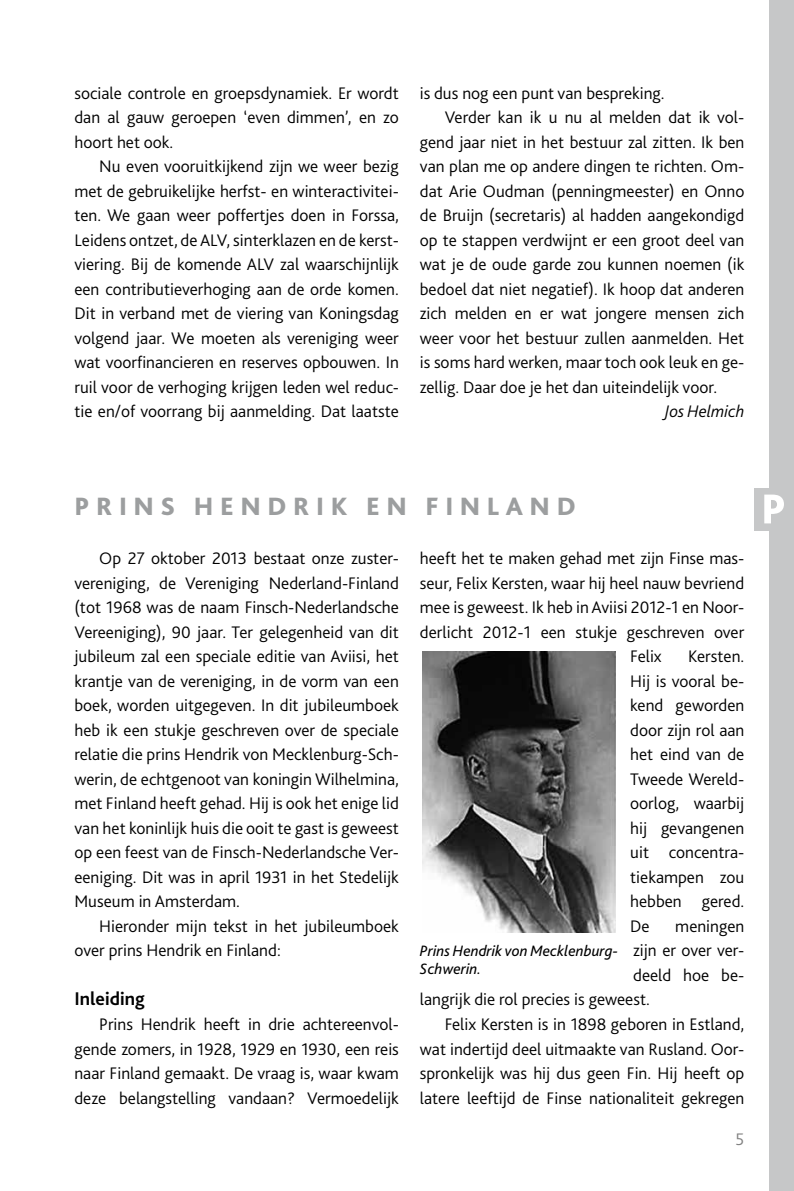
<style>
.page{position:relative;width:794px;height:1191px;background:#fff}
.page>*{position:absolute;margin:0;border:0;box-sizing:border-box;transform-origin:0 0}
.t1{font:800 26.25px "Bliss 2";color:#9c9e9f}
.t2{font:700 19.25px "Bliss 2";color:#000}
.t3{font:300 17.5px/24.5px "Bliss 2";color:#000;text-align:justify}
.t4{font:italic 300 17.5px "Bliss 2";color:#000}
.t5{font:300 17.5px "Bliss 2";color:#808080}
.t6{font:italic 15.75px/17.5px "Bliss 2";color:#000}
</style>
<div class="page">
<div style="left:769px;top:0;width:25px;height:1191px;background:#c6c7c8"></div>
<div style="left:754px;top:488px;width:40px;height:42px;background:#c6c7c8"></div>
<svg style="left:764px;top:494px;width:20px;height:29px"></svg>
<img style="left:423px;top:651px;width:192px;height:282px">
<p class="t3" style="left:74px;top:80px;width:326px">sociale controle en groepsdynamiek. Er wordt dan al gauw geroepen ‘even dimmen’, en zo hoort het ook.</p>
<p class="t3" style="left:74px;top:154px;width:326px;text-indent:25px">Nu even vooruitkijkend zijn we weer bezig met de gebruikelijke herfst- en winteractivitei&shy;ten. We gaan weer poffertjes doen in Forssa, Leidens ontzet, de ALV, sinterklazen en de kerst&shy;viering. Bij de komende ALV zal waarschijnlijk een contributieverhoging aan de orde komen.<br>Dit in verband met de viering van Koningsdag volgend jaar. We moeten als vereniging weer wat voorfinancieren en reserves opbouwen. In ruil voor de verhoging krijgen leden wel reduc&shy;tie en/of voorrang bij aanmelding. Dat laatste</p>
<p class="t3" style="left:420px;top:80px;width:246px">is dus nog een punt van bespreking.</p>
<p class="t3" style="left:445px;top:105px;width:301px">Verder kan ik u nu al melden dat ik vol-</p>
<p class="t3" style="left:420px;top:129px;width:326px">gend jaar niet in het bestuur zal zitten. Ik ben</p>
<p class="t3" style="left:420px;top:154px;width:326px">van plan me op andere dingen te richten. Om-</p>
<p class="t3" style="left:420px;top:178px;width:326px">dat Arie Oudman (penningmeester) en Onno</p>
<p class="t3" style="left:420px;top:203px;width:326px">de Bruijn (secretaris) al hadden aangekondigd</p>
<p class="t3" style="left:420px;top:227px;width:326px">op te stappen verdwijnt er een groot deel van</p>
<p class="t3" style="left:420px;top:252px;width:326px">wat je de oude garde zou kunnen noemen (ik</p>
<p class="t3" style="left:420px;top:276px;width:326px">bedoel dat niet negatief). Ik hoop dat anderen</p>
<p class="t3" style="left:420px;top:301px;width:326px">zich melden en er wat jongere mensen zich</p>
<p class="t3" style="left:420px;top:325px;width:326px">weer voor het bestuur zullen aanmelden. Het</p>
<p class="t3" style="left:420px;top:350px;width:326px">is soms hard werken, maar toch ook leuk en ge-</p>
<p class="t3" style="left:420px;top:374px;width:299px">zellig. Daar doe je het dan uiteindelijk voor.</p>
<p class="t4" style="left:664px;top:400px;width:81px">Jos Helmich</p>
<h1 class="t1" style="left:74px;top:490px;width:42px">PRINS</h1>
<h1 class="t1" style="left:194px;top:490px;width:48px">HENDRI</h1>
<h1 class="t1" style="left:331px;top:490px;width:55px">K EN</h1>
<h1 class="t1" style="left:426px;top:490px;width:42px">FINLAND</h1>
<p class="t3" style="left:74px;top:546px;width:326px;text-indent:25px">Op 27 oktober 2013 bestaat onze zuster&shy;vereniging, de Vereniging Nederland-Finland (tot 1968 was de naam Finsch-Nederlandsche Vereeniging), 90 jaar. Ter gelegenheid van dit jubileum zal een speciale editie van Aviisi, het krantje van de vereniging, in de vorm van een boek, worden uitgegeven. In dit jubileumboek heb ik een stukje geschreven over de speciale relatie die prins Hendrik von Mecklenburg-Sch&shy;werin, de echtgenoot van koningin Wilhelmina, met Finland heeft gehad. Hij is ook het enige lid van het koninlijk huis die ooit te gast is geweest op een feest van de Finsch-Nederlandsche Ver&shy;eeniging. Dit was in april 1931 in het Stedelijk Museum in Amsterdam.</p>
<p class="t3" style="left:74px;top:913px;width:326px;text-indent:25px">Hieronder mijn tekst in het jubileumboek over prins Hendrik en Finland:</p>
<p class="t2" style="left:74px;top:987px;width:72px">Inleiding</p>
<p class="t3" style="left:74px;top:1011px;width:326px;text-indent:25px">Prins Hendrik heeft in drie achtereenvol&shy;gende zomers, in 1928, 1929 en 1930, een reis naar Finland gemaakt. De vraag is, waar kwam deze belangstelling vandaan? Vermoedelijk</p>
<p class="t3" style="left:420px;top:546px;width:326px">heeft het te maken gehad met zijn Finse mas-</p>
<p class="t3" style="left:420px;top:570px;width:326px">seur, Felix Kersten, waar hij heel nauw bevriend</p>
<p class="t3" style="left:420px;top:595px;width:326px">mee is geweest. Ik heb in Aviisi 2012-1 en Noor-</p>
<p class="t3" style="left:420px;top:619px;width:326px">derlicht 2012-1 een stukje geschreven over</p>
<p class="t3" style="left:630px;top:644px;width:33px">Felix</p>
<p class="t3" style="left:630px;top:644px;width:116px;text-indent:58px">Kersten.<br>Hij is vooral be&shy;kend geworden door zijn rol aan het eind van de Tweede Wereld&shy;oorlog, waarbij hij gevangenen uit concentra&shy;tiekampen zou hebben gered.<br>De</p>
<p class="t3" style="left:675px;top:913px;width:71px">meningen</p>
<p class="t3" style="left:633px;top:938px;width:113px">zijn er over ver-</p>
<p class="t3" style="left:633px;top:962px;width:113px">deeld hoe be-</p>
<p class="t3" style="left:420px;top:987px;width:231px">langrijk die rol precies is geweest.</p>
<p class="t3" style="left:445px;top:1011px;width:301px">Felix Kersten is in 1898 geboren in Estland,</p>
<p class="t3" style="left:420px;top:1036px;width:326px">wat indertijd deel uitmaakte van Rusland. Oor-</p>
<p class="t3" style="left:420px;top:1060px;width:326px">spronkelijk was hij dus geen Fin. Hij heeft op</p>
<p class="t3" style="left:420px;top:1085px;width:326px">latere leeftijd de Finse nationaliteit gekregen</p>
<p class="t6" style="left:420px;top:942px;width:200px">Prins Hendrik von Mecklenburg-<br>Schwerin.</p>
<p class="t5" style="left:735px;top:1128px;width:10px">5</p>
</div>
